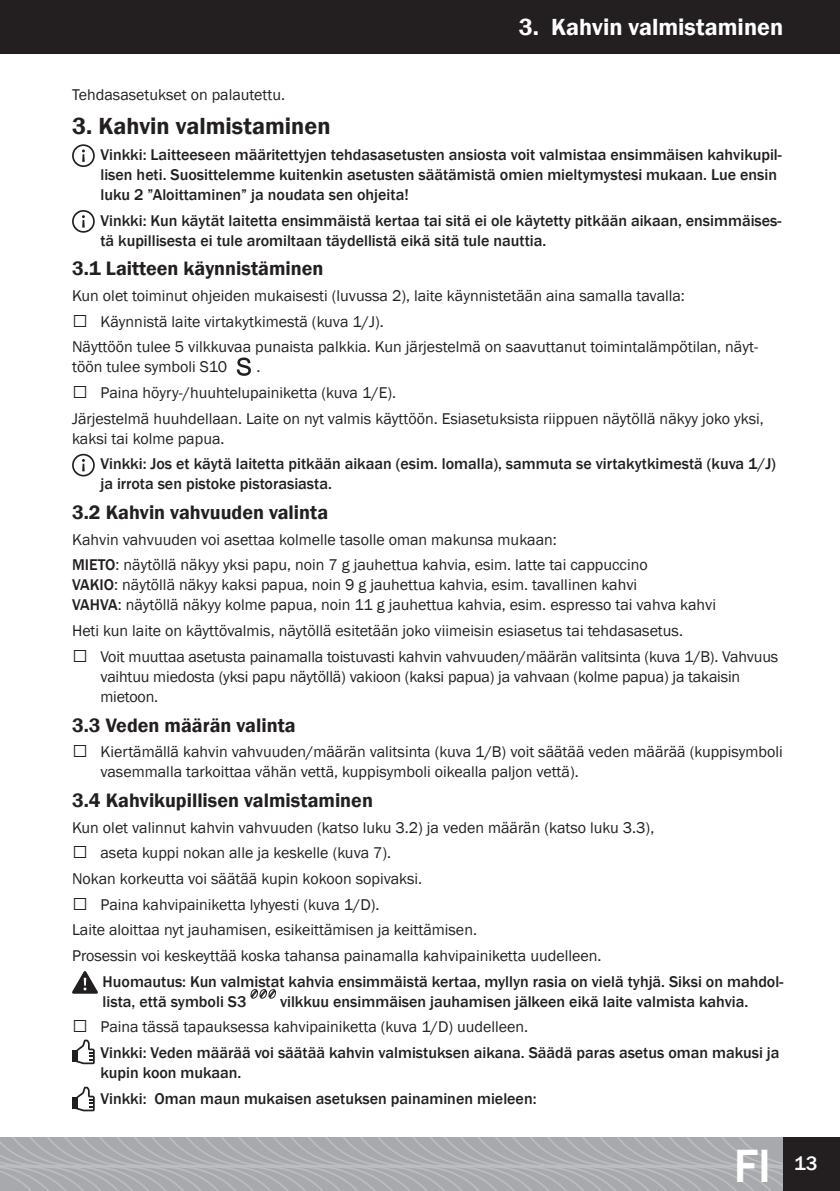
<style>
.page{position:relative;width:840px;height:1191px;background:#fff}
.page>*{position:absolute;margin:0;border:0;box-sizing:border-box;transform-origin:0 0}
.t1{font:500 48px "Franklin Gothic";color:#fff}
.t2{font:600 24px "Franklin Gothic";color:#231f20}
.t3{font:600 24px "Franklin Gothic";color:#fff}
.t4{font:600 20px "Franklin Gothic";color:#231f20}
.t5{font:500 20px "Franklin Gothic";color:#fff}
.t6{font:16px/25.6px "Franklin Gothic";color:#231f20}
.t7{font:500 16px/20px "Franklin Gothic";color:#231f20}
.s1{font-weight:500}
</style>
<div class="page">
<svg style="left:72px;top:144px;width:23px;height:23px"></svg>
<svg style="left:72px;top:210px;width:23px;height:23px"></svg>
<svg style="left:236px;top:357px;width:15px;height:19px"></svg>
<svg style="left:72px;top:454px;width:23px;height:22px"></svg>
<svg style="left:72px;top:971px;width:26px;height:22px"></svg>
<svg style="left:250px;top:989px;width:26px;height:10px"></svg>
<svg style="left:76px;top:1039px;width:19px;height:25px"></svg>
<div style="left:72px;top:1050px;width:5px;height:12px;background:#231f20"></div>
<svg style="left:76px;top:1086px;width:19px;height:25px"></svg>
<div style="left:72px;top:1097px;width:5px;height:12px;background:#231f20"></div>
<div style="left:0;top:0;width:839px;height:53px;background:#231f20"></div>
<svg style="left:0;top:1137px;width:782px;height:54px;background:#acadb1"></svg>
<div style="left:783px;top:1137px;width:56px;height:54px;background:#231f20"></div>
<h2 class="t3" style="left:518px;top:13px;width:266px">3. Kahvin valmistaminen</h2>
<p class="t6" style="left:72px;top:82px;width:214px">Tehdasasetukset on palautettu.</p>
<h2 class="t2" style="left:72px;top:111px;width:260px">3. Kahvin valmistaminen</h2>
<p class="t7" style="left:100px;top:145px;width:682px">Vinkki: Laitteeseen määritettyjen tehdasasetusten ansiosta voit valmistaa ensimmäisen kahvikupil&shy;lisen heti. Suosittelemme kuitenkin asetusten säätämistä omien mieltymystesi mukaan. Lue ensin luku 2 ”Aloittaminen” ja noudata sen ohjeita!</p>
<p class="t7" style="left:100px;top:210px;width:682px">Vinkki: Kun käytät laitetta ensimmäistä kertaa tai sitä ei ole käytetty pitkään aikaan, ensimmäises&shy;tä kupillisesta ei tule aromiltaan täydellistä eikä sitä tule nauttia.</p>
<p class="t4" style="left:72px;top:256px;width:253px">3.1 Laitteen käynnistäminen</p>
<p class="t6" style="left:72px;top:283px;width:614px">Kun olet toiminut ohjeiden mukaisesti (luvussa 2), laite käynnistetään aina samalla tavalla:</p>
<p class="t6" style="left:72px;top:309px;width:687px">➔ Käynnistä laite virtakytkimestä (kuva 1/J).<br>Näyttöön tulee 5 vilkkuvaa punaista palkkia. Kun järjestelmä on saavuttanut toimintalämpötilan, näyt-</p>
<p class="t6" style="left:72px;top:354px;width:156px">töön tulee symboli S10</p>
<p class="t6" style="left:256px;top:354px;width:5px">.</p>
<p class="t6" style="left:72px;top:380px;width:693px">➔ Paina höyry-/huuhtelupainiketta (kuva 1/E).<br>Järjestelmä huuhdellaan. Laite on nyt valmis käyttöön. Esiasetuksista riippuen näytöllä näkyy joko yksi,</p>
<p class="t6" style="left:72px;top:426px;width:154px">kaksi tai kolme papua.</p>
<p class="t7" style="left:100px;top:454px;width:676px">Vinkki: Jos et käytä laitetta pitkään aikaan (esim. lomalla), sammuta se virtakytkimestä (kuva 1/J) ja irrota sen pistoke pistorasiasta.</p>
<p class="t4" style="left:72px;top:500px;width:257px">3.2 Kahvin vahvuuden valinta</p>
<p class="t6" style="left:72px;top:527px;width:577px">Kahvin vahvuuden voi asettaa kolmelle tasolle oman makunsa mukaan:<br><span class="s1">MIETO</span>: näytöllä näkyy yksi papu, noin 7 g jauhettua kahvia, esim. latte tai cappuccino</p>
<p class="t6" style="left:72px;top:575px;width:645px;line-height:20px"><span class="s1">VAKIO</span>: näytöllä näkyy kaksi papua, noin 9 g jauhettua kahvia, esim. tavallinen kahvi<br><span class="s1">VAHVA</span>: näytöllä näkyy kolme papua, noin 11 g jauhettua kahvia, esim. espresso tai vahva kahvi</p>
<p class="t6" style="left:72px;top:618px;width:612px">Heti kun laite on käyttövalmis, näytöllä esitetään joko viimeisin esiasetus tai tehdasasetus.</p>
<p class="t6" style="left:100px;top:647px;width:679px;line-height:20px;text-indent:-28px">➔ Voit muuttaa asetusta painamalla toistuvasti kahvin vahvuuden/määrän valitsinta (kuva 1/B). Vahvuus vaihtuu miedosta (yksi papu näytöllä) vakioon (kaksi papua) ja vahvaan (kolme papua) ja takaisin mietoon.</p>
<p class="t4" style="left:72px;top:712px;width:225px">3.3 Veden määrän valinta</p>
<p class="t6" style="left:100px;top:742px;width:683px;line-height:20px;text-indent:-28px">➔ Kiertämällä kahvin vahvuuden/määrän valitsinta (kuva 1/B) voit säätää veden määrää (kuppisymboli vasemmalla tarkoittaa vähän vettä, kuppisymboli oikealla paljon vettä).</p>
<p class="t4" style="left:72px;top:788px;width:302px">3.4 Kahvikupillisen valmistaminen</p>
<p class="t6" style="left:72px;top:814px;width:583px">Kun olet valinnut kahvin vahvuuden (katso luku 3.2) ja veden määrän (katso luku 3.3),</p>
<p class="t6" style="left:72px;top:840px;width:351px">➔ aseta kuppi nokan alle ja keskelle (kuva 7).<br>Nokan korkeutta voi säätää kupin kokoon sopivaksi.</p>
<p class="t6" style="left:72px;top:891px;width:530px">➔ Paina kahvipainiketta lyhyesti (kuva 1/D).<br>Laite aloittaa nyt jauhamisen, esikeittämisen ja keittämisen.<br>Prosessin voi keskeyttää koska tahansa painamalla kahvipainiketta uudelleen.</p>
<p class="t7" style="left:103px;top:971px;width:681px">Huomautus: Kun valmistat kahvia ensimmäistä kertaa, myllyn rasia on vielä tyhjä. Siksi on mahdol&shy;lista, että symboli S3</p>
<p class="t7" style="left:280px;top:991px;width:469px">vilkkuu ensimmäisen jauhamisen jälkeen eikä laite valmista kahvia.</p>
<p class="t6" style="left:72px;top:1014px;width:457px">➔ Paina tässä tapauksessa kahvipainiketta (kuva 1/D) uudelleen.</p>
<p class="t7" style="left:100px;top:1042px;width:680px">Vinkki: Veden määrää voi säätää kahvin valmistuksen aikana. Säädä paras asetus oman makusi ja kupin koon mukaan.</p>
<p class="t7" style="left:100px;top:1088px;width:437px">Vinkki: Oman maun mukaisen asetuksen painaminen mieleen:</p>
<h1 class="t1" style="left:733px;top:1136px;width:39px">FI</h1>
<p class="t5" style="left:793px;top:1151px;width:25px">13</p>
</div>
